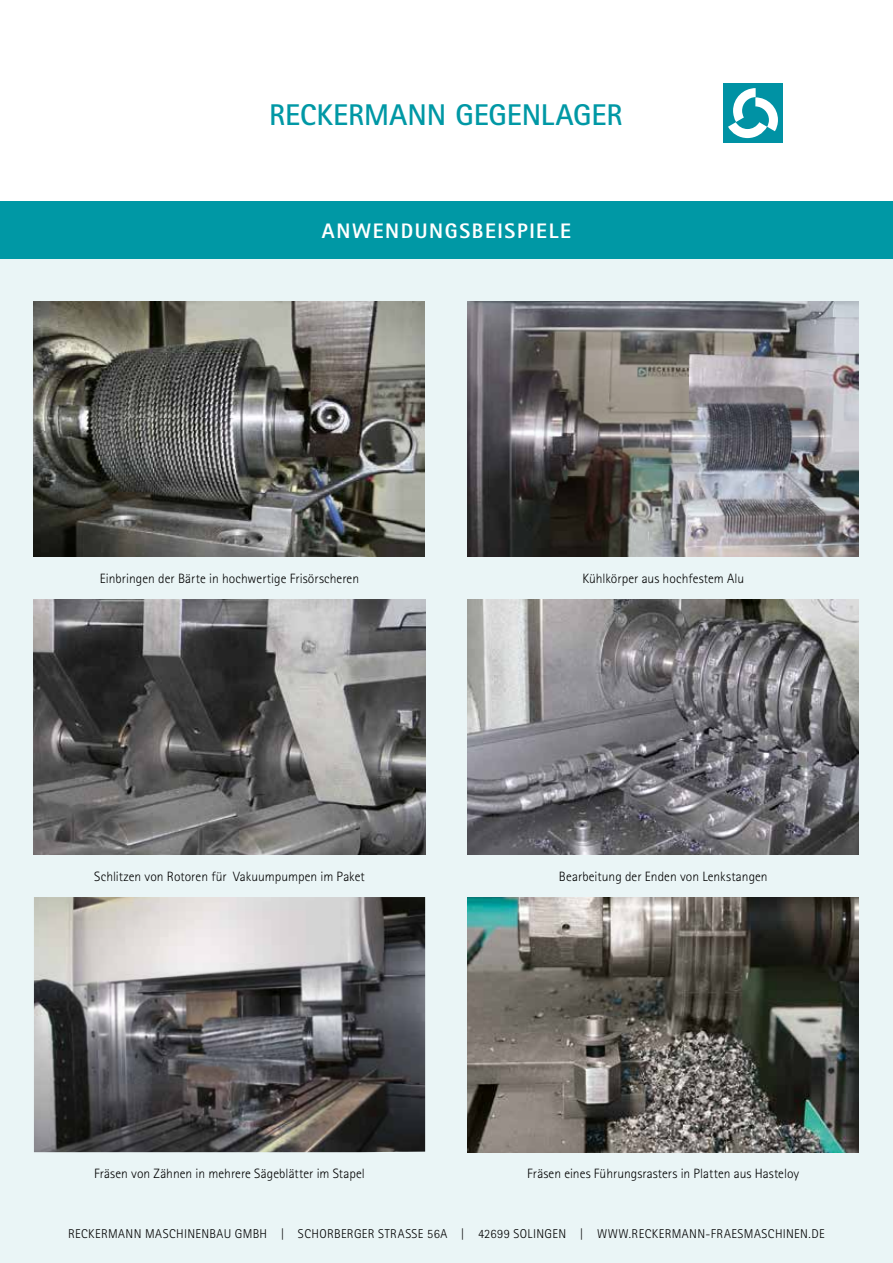
<style>
.page{position:relative;width:893px;height:1263px;background:#fff}
.page>*{position:absolute;margin:0;border:0;box-sizing:border-box;transform-origin:0 0}
.t1{font:700 30px "Rotis Sans Serif";color:#0098a5}
.t2{font:800 21px "Rotis Sans Serif";letter-spacing:.075em;color:#fff}
.t3{font:300 13.5px "Rotis Sans Serif";letter-spacing:.005em;color:#000}
.t4{font:300 12.75px "Rotis Sans Serif";letter-spacing:.03em;color:#000}
</style>
<div class="page">
<div style="left:0;top:201px;width:893px;height:58px;background:#0098a5"></div>
<div style="left:0;top:259px;width:893px;height:1004px;background:#eaf5f6"></div>
<div style="left:723px;top:83px;width:59px;height:60px;background:#0092a4"></div>
<svg style="left:728px;top:88px;width:50px;height:50px"></svg>
<img style="left:34px;top:302px;width:391px;height:255px">
<img style="left:34px;top:599px;width:391px;height:255px">
<img style="left:34px;top:897px;width:391px;height:255px">
<img style="left:468px;top:302px;width:391px;height:255px">
<img style="left:468px;top:599px;width:391px;height:255px">
<img style="left:468px;top:897px;width:391px;height:255px">
<h1 class="t1" style="left:269px;top:96px;width:355px">RECKERMANN GEGENLAGER</h1>
<h2 class="t2" style="left:322px;top:218px;width:251px">ANWENDUNGSBEISPIELE</h2>
<p class="t3" style="left:100px;top:571px;width:261px">Einbringen der Bärte in hochwertige Frisörscheren</p>
<p class="t3" style="left:582px;top:571px;width:163px">Kühlkörper aus hochfestem Alu</p>
<p class="t3" style="left:94px;top:869px;width:272px">Schlitzen von Rotoren für Vakuumpumpen im Paket</p>
<p class="t3" style="left:559px;top:869px;width:210px">Bearbeitung der Enden von Lenkstangen</p>
<p class="t3" style="left:94px;top:1166px;width:272px">Fräsen von Zähnen in mehrere Sägeblätter im Stapel</p>
<p class="t3" style="left:527px;top:1166px;width:274px">Fräsen eines Führungsrasters in Platten aus Hasteloy</p>
<p class="t4" style="left:68px;top:1226px;width:758px">RECKERMANN MASCHINENBAU GMBH | SCHORBERGER STRASSE 56A | 42699 SOLINGEN | WWW.RECKERMANN-FRAESMASCHINEN.DE</p>
</div>
